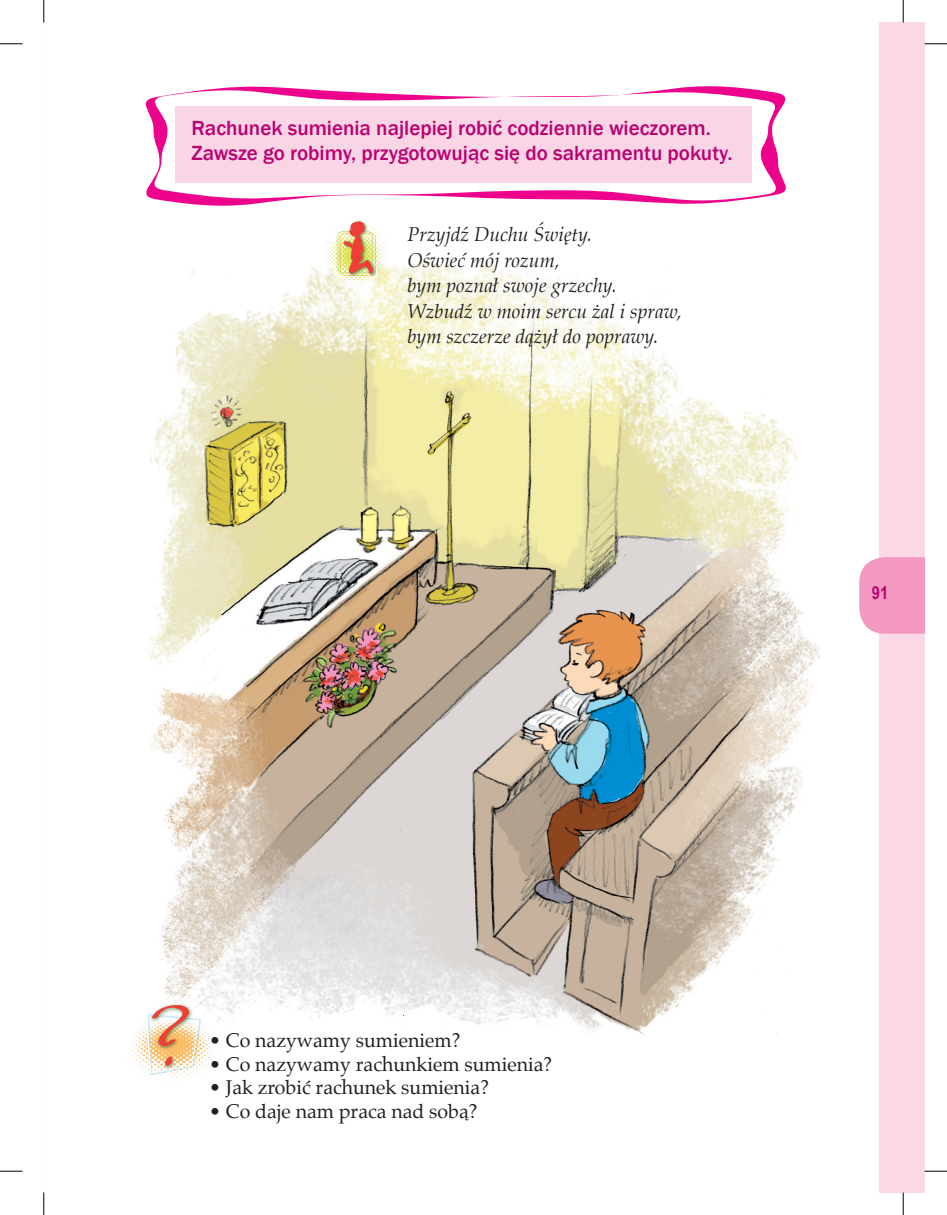
<style>
.page{position:relative;width:947px;height:1215px;background:#fff}
.page>*{position:absolute;margin:0;border:0;box-sizing:border-box;transform-origin:0 0}
.t1{font:500 21px/25.5px "Franklin Gothic";color:#ba0170}
.t2{font:italic 19.5px/25.5px "Palatino";color:#231f20}
.t3{font:19.5px "Palatino";color:#231f20}
.t4{font:700 18px "Arial Narrow";color:#ba0170}
</style>
<div class="page">
<div style="left:879px;top:22px;width:45px;height:1170px;background:#fad8e6"></div>
<svg style="left:859px;top:557px;width:65px;height:76px;background:#f49ec5"></svg>
<img style="left:146px;top:259px;width:674px;height:775px">
<img style="left:128px;top:1015px;width:100px;height:63px">
<img style="left:145px;top:1015px;width:57px;height:60px">
<img style="left:148px;top:1001px;width:47px;height:3px">
<svg style="left:144px;top:1004px;width:55px;height:68px"></svg>
<svg style="left:145px;top:86px;width:641px;height:120px;fill:#fad5e5"></svg>
<img style="left:325px;top:232px;width:66px;height:58px">
<img style="left:341px;top:220px;width:36px;height:58px">
<svg style="left:337px;top:221px;width:37px;height:53px;background:#e2ae7d"></svg>
<hr style="left:902px;top:0;width:2px;height:23px;background:#fff">
<svg style="left:0;top:44px;width:22px;height:1px"></svg>
<svg style="left:924px;top:44px;width:22px;height:1px"></svg>
<svg style="left:0;top:1170px;width:22px;height:1px"></svg>
<svg style="left:924px;top:1170px;width:22px;height:1px"></svg>
<svg style="left:44px;top:0;width:1px;height:23px"></svg>
<svg style="left:44px;top:1192px;width:1px;height:22px"></svg>
<svg style="left:902px;top:0;width:1px;height:23px"></svg>
<svg style="left:902px;top:1192px;width:1px;height:22px"></svg>
<p class="t1" style="left:191px;top:115px;width:542px">Rachunek sumienia najlepiej robić codziennie wieczorem.<br>Zawsze go robimy, przygotowując się do sakramentu pokuty.</p>
<p class="t2" style="left:407px;top:222px;width:275px">Przyjdź Duchu Święty.<br>Oświeć mój rozum,<br>bym poznał swoje grzechy.<br>Wzbudź w moim sercu żal i spraw, bym szczerze dążył do poprawy.</p>
<p class="t4" style="left:871px;top:579px;width:18px">91</p>
<p class="t3" style="left:209px;top:1024px;width:253px">• Co nazywamy sumieniem?</p>
<p class="t3" style="left:209px;top:1047px;width:344px">• Co nazywamy rachunkiem sumienia?</p>
<p class="t3" style="left:209px;top:1071px;width:281px">• Jak zrobić rachunek sumienia?</p>
<p class="t3" style="left:209px;top:1094px;width:270px">• Co daje nam praca nad sobą?</p>
</div>
